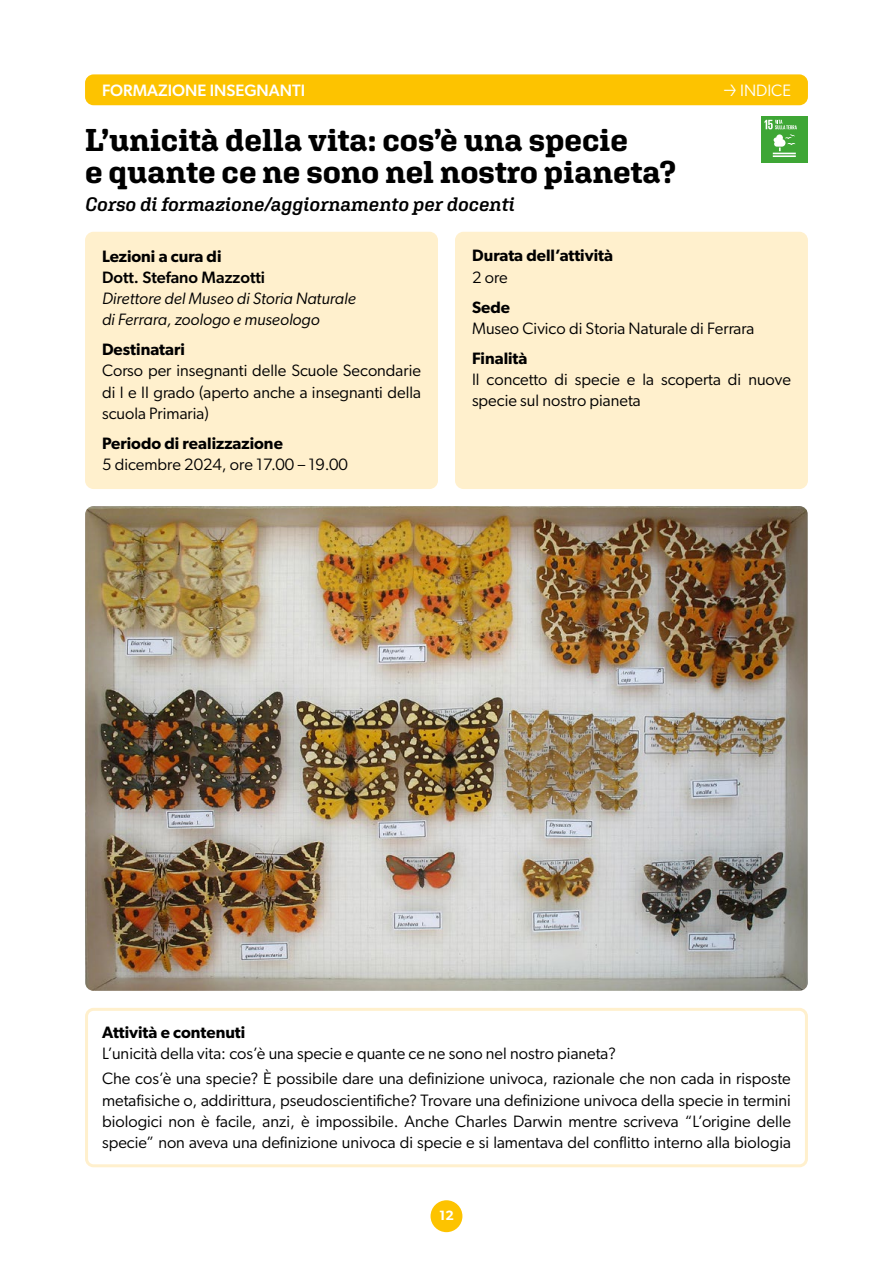
<style>
.page{position:relative;width:893px;height:1263px;background:#fff}
.page>*{position:absolute;margin:0;border:0;box-sizing:border-box;transform-origin:0 0}
.t1{font:700 31.5px/32px "Aglet Slab";color:#000}
.t2{font:italic 600 19.5px "Aglet Slab";letter-spacing:-.01em;color:#000}
.t3{font:16.5px/21.3px "Gibson";color:#000;text-align:justify}
.t4{font:600 16.5px "Gibson";color:#000}
.t5{font:italic 16.5px/21.3px "Gibson";color:#000}
.t6{font:500 16.5px "Gibson";color:#000}
.t7{font:500 16.5px "Gibson";color:#fff}
.t8{font:16.5px "Gibson";color:#fff}
.t9{font:600 13.5px "Gibson";color:#fff}
.s1{font-family:"Bernino Sans";font-stretch:condensed}
</style>
<div class="page">
<img style="left:85px;top:506px;width:723px;height:485px">
<div style="left:761px;top:116px;width:47px;height:47px;background:#3ea635"></div>
<hr style="left:773px;top:155px;width:23px;height:2px;background:#fff">
<svg style="left:764px;top:120px;width:33px;height:34px"></svg>
<div style="left:431px;top:1200px;width:31px;height:32px;background:#fdc300;border-radius:50%"></div>
<div style="left:85px;top:74px;width:723px;height:31px;background:#fdc300;border-radius:9px"></div>
<div style="left:85px;top:232px;width:353px;height:257px;background:#fff0cd;border-radius:9px"></div>
<div style="left:455px;top:232px;width:353px;height:257px;background:#fff0cd;border-radius:9px"></div>
<div style="left:85px;top:1008px;width:723px;height:159px;border:3px solid #fff0cd;border-radius:7px"></div>
<p class="t7" style="left:102px;top:80px;width:205px">FORMAZIONE INSEGNANTI</p>
<p class="t8" style="left:723px;top:80px;width:69px"><span class="s1">→</span> INDICE</p>
<h1 class="t1" style="left:85px;top:123px;width:592px">L’unicità della vita: cos’è una specie<br>e quante ce ne sono nel nostro pianeta?</h1>
<p class="t2" style="left:85px;top:192px;width:432px">Corso di formazione/aggiornamento per docenti</p>
<p class="t4" style="left:102px;top:246px;width:121px">Lezioni a cura di</p>
<p class="t6" style="left:102px;top:267px;width:165px">Dott. Stefano Mazzotti</p>
<p class="t5" style="left:102px;top:288px;width:255px">Direttore del Museo di Storia Naturale di Ferrara, zoologo e museologo</p>
<p class="t4" style="left:102px;top:339px;width:84px">Destinatari</p>
<p class="t3" style="left:102px;top:360px;width:320px">Corso per insegnanti delle Scuole Secondarie di I e II grado (aperto anche a insegnanti della scuola Primaria)</p>
<p class="t4" style="left:102px;top:433px;width:182px">Periodo di realizzazione</p>
<p class="t3" style="left:102px;top:453px;width:248px">5 dicembre 2024, ore 17.00 – 19.00</p>
<p class="t4" style="left:472px;top:246px;width:143px">Durata dell’attività</p>
<p class="t3" style="left:472px;top:266px;width:37px">2 ore</p>
<p class="t4" style="left:472px;top:297px;width:39px">Sede</p>
<p class="t3" style="left:472px;top:317px;width:284px">Museo Civico di Storia Naturale di Ferrara</p>
<p class="t4" style="left:472px;top:348px;width:57px">Finalità</p>
<p class="t3" style="left:472px;top:368px;width:320px">Il concetto di specie e la scoperta di nuove specie sul nostro pianeta</p>
<p class="t4" style="left:102px;top:1022px;width:145px">Attività e contenuti</p>
<p class="t3" style="left:102px;top:1040px;width:690px;line-height:25.5px">L’unicità della vita: cos’è una specie e quante ce ne sono nel nostro pianeta?<br>Che cos’è una specie? È possibile dare una definizione univoca, razionale che non cada in risposte</p>
<p class="t3" style="left:102px;top:1089px;width:690px">metafisiche o, addirittura, pseudoscientifiche? Trovare una definizione univoca della specie in termini biologici non è facile, anzi, è impossibile. Anche Charles Darwin mentre scriveva “L’origine delle specie” non aveva una definizione univoca di specie e si lamentava del conflitto interno alla biologia</p>
<p class="t9" style="left:439px;top:1208px;width:16px">12</p>
</div>
